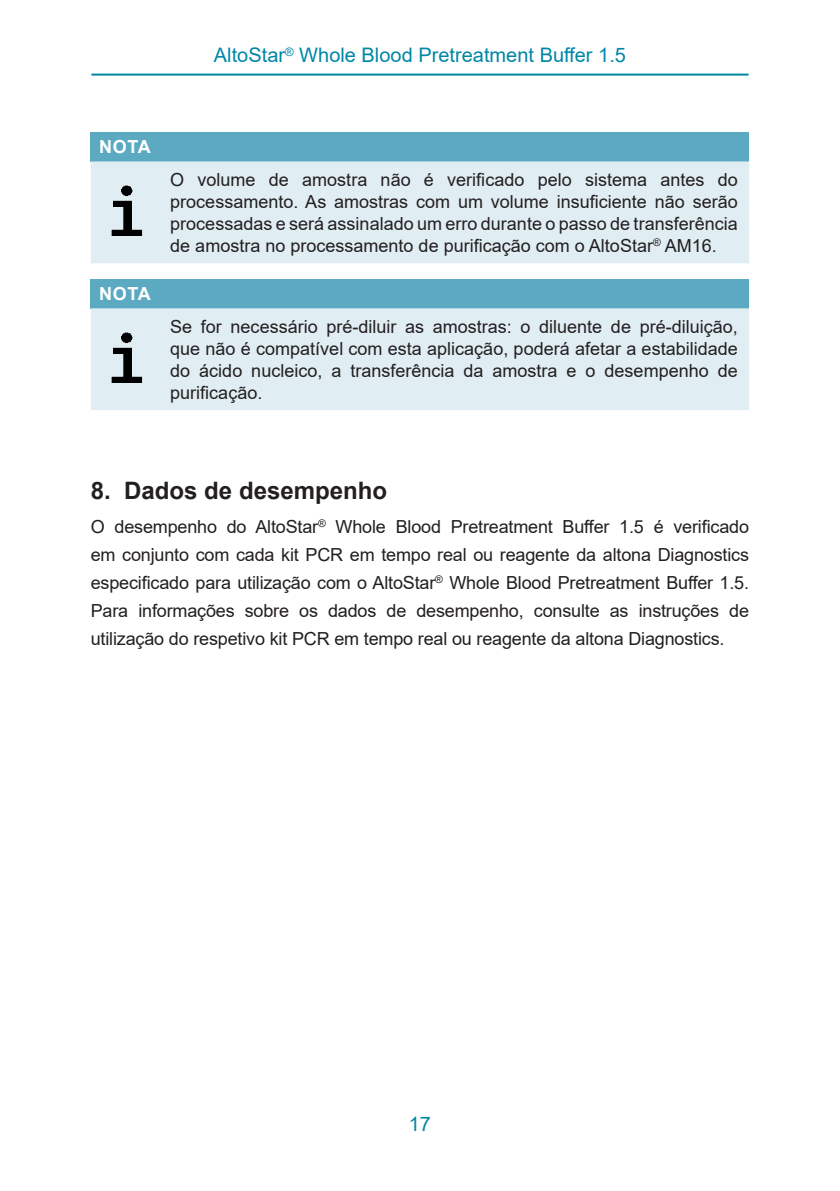
<style>
.page{position:relative;width:840px;height:1191px;background:#fff}
.page>*{position:absolute;margin:0;border:0;box-sizing:border-box;transform-origin:0 0}
.Level_1{font:700 24px "Arial";color:#231f20}
.Seitenkopf{font:20px "Arial";color:#0087a6}
.Note_para{font:18px/22px "Arial";color:#231f20;text-align:justify}
.Mengentext{font:18px/28px "Arial";letter-spacing:-.01em;color:#231f20;text-align:justify}
.Note_Titel{font:700 18px "Arial";letter-spacing:.035em;color:#fff}
</style>
<div class="page">
<hr style="left:91px;top:74px;width:657px;height:2px;background:#0087a6">
<div style="left:91px;top:132px;width:657px;height:29px;background:#5caac2"></div>
<div style="left:91px;top:161px;width:657px;height:102px;background:#e0edf3"></div>
<img style="left:94px;top:181px;width:62px;height:62px">
<div style="left:91px;top:279px;width:657px;height:29px;background:#5caac2"></div>
<div style="left:91px;top:308px;width:657px;height:102px;background:#e0edf3"></div>
<img style="left:94px;top:328px;width:62px;height:62px">
<p class="Seitenkopf" style="left:214px;top:41px;width:413px">AltoStar<sup>®</sup> Whole Blood Pretreatment Buffer 1.5</p>
<p class="Note_Titel" style="left:99px;top:134px;width:53px">NOTA</p>
<p class="Note_Titel" style="left:99px;top:281px;width:53px">NOTA</p>
<p class="Note_para" style="left:170px;top:168px;width:568px">O volume de amostra não é verificado pelo sistema antes do processamento. As amostras com um volume insuficiente não serão processadas e será assinalado um erro durante o passo de transferência de amostra no processamento de purificação com o AltoStar<sup>®</sup> AM16.</p>
<p class="Note_para" style="left:170px;top:315px;width:568px">Se for necessário pré-diluir as amostras: o diluente de pré-diluição, que não é compatível com esta aplicação, poderá afetar a estabilidade do ácido nucleico, a transferência da amostra e o desempenho de purificação.</p>
<p class="Level_1" style="left:91px;top:473px;width:298px">8. Dados de desempenho</p>
<p class="Mengentext" style="left:91px;top:512px;width:659px">O desempenho do AltoStar<sup>®</sup> Whole Blood Pretreatment Buffer 1.5 é verificado em conjunto com cada kit PCR em tempo real ou reagente da altona Diagnostics especificado para utilização com o AltoStar<sup>®</sup> Whole Blood Pretreatment Buffer 1.5.<br>Para informações sobre os dados de desempenho, consulte as instruções de utilização do respetivo kit PCR em tempo real ou reagente da altona Diagnostics.</p>
<p class="Seitenkopf" style="left:408px;top:1110px;width:24px">17</p>
</div>
